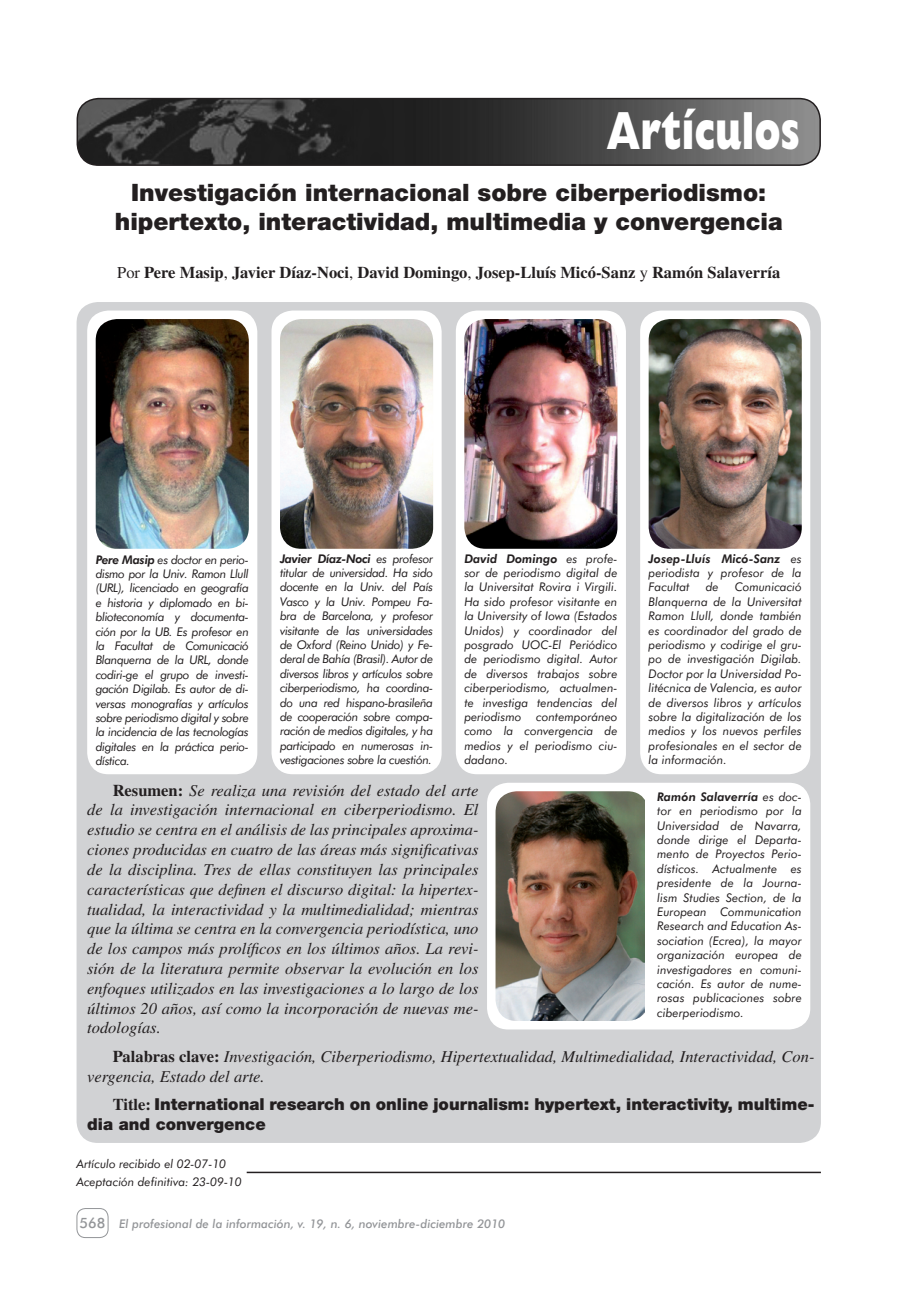
<style>
.page{position:relative;width:906px;height:1289px;background:#fff}
.page>*{position:absolute;margin:0;border:0;box-sizing:border-box;transform-origin:0 0}
.t1{font:800 54px "Gill Sans";color:#fff;scale:.7 1}
.t2{font:900 24px/28.8px "Helvetica Neue";color:#231f20;text-align:center}
.t3{font:italic 16.5px/19.8px "Times";color:#231f20;text-align:justify}
.t4{font:900 16.5px/19.8px "Helvetica Neue";color:#231f20}
.t5{font:700 16.5px "Times";color:#231f20}
.t6{font:500 14.25px "Futura BT";color:#939598}
.t7{font:italic 12px/14.4px "Futura BT";color:#231f20;text-align:justify}
.t8{font:italic 500 12px "Futura BT";color:#939598}
.s1{font-weight:400}
.s2{font-weight:800}
.s3{font-weight:700;font-style:normal}
.s4{font-family:"Times";font-weight:700}
</style>
<div class="page">
<div style="left:77px;top:1208px;width:31px;height:29px;border:1px solid #939598;border-radius:9px"></div>
<hr style="left:247px;top:1171px;width:574px;height:2px;background:#231f20">
<img style="left:77px;top:99px;width:743px;height:66px;border-radius:21px">
<div style="left:77px;top:98px;width:744px;height:68px;border:2px solid #231f20;border-radius:21px"></div>
<div style="left:77px;top:302px;width:744px;height:840px;background:#d1d2d4;border-radius:21px"></div>
<div style="left:640px;top:310px;width:170px;height:464px;background:#fff;border-radius:21px"></div>
<img style="left:648px;top:319px;width:153px;height:230px;border-radius:21px">
<div style="left:456px;top:310px;width:170px;height:464px;background:#fff;border-radius:21px"></div>
<img style="left:464px;top:319px;width:153px;height:229px;border-radius:21px">
<div style="left:271px;top:310px;width:170px;height:464px;background:#fff;border-radius:21px"></div>
<img style="left:280px;top:319px;width:153px;height:230px;border-radius:21px">
<div style="left:487px;top:782px;width:323px;height:247px;background:#fff;border-radius:21px"></div>
<img style="left:495px;top:791px;width:150px;height:229px">
<div style="left:87px;top:310px;width:170px;height:464px;background:#fff;border-radius:21px"></div>
<img style="left:96px;top:319px;width:153px;height:230px;border-radius:21px">
<h1 class="t1" style="left:606px;top:99px;width:277px">Artículos</h1>
<h2 class="t2" style="left:115px;top:178px;width:669px">Investigación internacional sobre ciberperiodismo: hipertexto, interactividad, multimedia y convergencia</h2>
<h3 class="t5" style="left:117px;top:263px;width:664px"><span class="s1">Por</span> Pere Masip<span class="s1">,</span> Javier Díaz-Noci<span class="s1">,</span> David Domingo<span class="s1">,</span> Josep-Lluís Micó-Sanz <span class="s1">y</span> Ramón Salaverría</h3>
<p class="t7" style="left:96px;top:552px;width:155px"><span class="s2">Pere Masip</span> es doctor en perio&shy;dismo por la Univ. Ramon Llull (URL), licenciado en geografía e historia y diplomado en bi&shy;blioteconomía y documenta&shy;ción por la UB. Es profesor en la Facultat de Comunicació Blanquerna de la URL, donde codiri-ge el grupo de investi&shy;gación Digilab. Es autor de di&shy;versas monografías y artículos sobre periodismo digital y sobre la incidencia de las tecnologías digitales en la práctica perio&shy;dística.</p>
<p class="t7" style="left:280px;top:551px;width:155px"><span class="s2">Javier Díaz-Noci</span> es profesor titular de universidad. Ha sido docente en la Univ. del País Vasco y la Univ. Pompeu Fa&shy;bra de Barcelona, y profesor visitante de las universidades de Oxford (Reino Unido) y Fe&shy;deral de Bahía (Brasil). Autor de diversos libros y artículos sobre ciberperiodismo, ha coordina&shy;do una red hispano-brasileña de cooperación sobre compa&shy;ración de medios digitales, y ha participado en numerosas in&shy;vestigaciones sobre la cuestión.</p>
<p class="t7" style="left:464px;top:551px;width:155px"><span class="s2">David Domingo</span> es profe&shy;sor de periodismo digital de la Universitat Rovira i Virgili.<br>Ha sido profesor visitante en la University of Iowa (Estados Unidos) y coordinador del posgrado UOC-El Periódico de periodismo digital. Autor de diversos trabajos sobre ciberperiodismo, actualmen&shy;te investiga tendencias del periodismo contemporáneo como la convergencia de medios y el periodismo ciu&shy;dadano.</p>
<p class="t7" style="left:648px;top:551px;width:155px"><span class="s2">Josep-Lluís Micó-Sanz</span> es periodista y profesor de la Facultat</p>
<p class="t7" style="left:706px;top:580px;width:14px">de</p>
<p class="t7" style="left:648px;top:580px;width:155px;text-indent:86px">Comunicació Blanquerna de la Universitat Ramon Llull, donde también es coordinador del grado de periodismo y codirige el gru&shy;po de investigación Digilab.<br>Doctor por la Universidad Po&shy;litécnica de Valencia, es autor de diversos libros y artículos sobre la digitalización de los medios y los nuevos perfiles profesionales en el sector de la información.</p>
<p class="t3" style="left:87px;top:780px;width:393px;text-indent:26px"><span class="s3">Resumen:</span> Se realiza una revisión del estado del arte de la investigación internacional en ciberperiodismo. El estudio se centra en el análisis de las principales aproxima&shy;ciones producidas en cuatro de las áreas más significativas de la disciplina. Tres de ellas constituyen las principales características que definen el discurso digital: la hipertex&shy;tualidad, la interactividad y la multimedialidad; mientras que la última se centra en la convergencia periodística, uno de los campos más prolíficos en los últimos años. La revi&shy;sión de la literatura permite observar la evolución en los enfoques utilizados en las investigaciones a lo largo de los últimos 20 años, así como la incorporación de nuevas me&shy;todologías.</p>
<h3 class="t3" style="left:87px;top:1046px;width:729px;text-indent:26px"><span class="s3">Palabras clave:</span> Investigación, Ciberperiodismo, Hipertextualidad, Multimedialidad, Interactividad, Con&shy;vergencia, Estado del arte.</h3>
<h3 class="t4" style="left:87px;top:1093px;width:729px;text-indent:26px"><span class="s4">Title:</span> International research on online journalism: hypertext, interactivity, multime&shy;dia and convergence</h3>
<p class="t7" style="left:657px;top:789px;width:146px"><span class="s2">Ramón Salaverría</span> es doc&shy;tor en periodismo por la Universidad de Navarra, donde dirige el Departa&shy;mento de Proyectos Perio&shy;dísticos. Actualmente es presidente de la Journa&shy;lism Studies Section, de la European Communication Research and Education As&shy;sociation (Ecrea), la mayor organización europea de investigadores en comuni&shy;cación. Es autor de nume&shy;rosas publicaciones sobre ciberperiodismo.</p>
<p class="t7" style="left:77px;top:1155px;width:167px;line-height:17.7px">Artículo recibido el 02-07-10<br>Aceptación definitiva: 23-09-10</p>
<p class="t6" style="left:80px;top:1214px;width:27px">568</p>
<p class="t8" style="left:119px;top:1216px;width:388px">El profesional de la información, v. 19, n. 6, noviembre-diciembre 2010</p>
</div>
